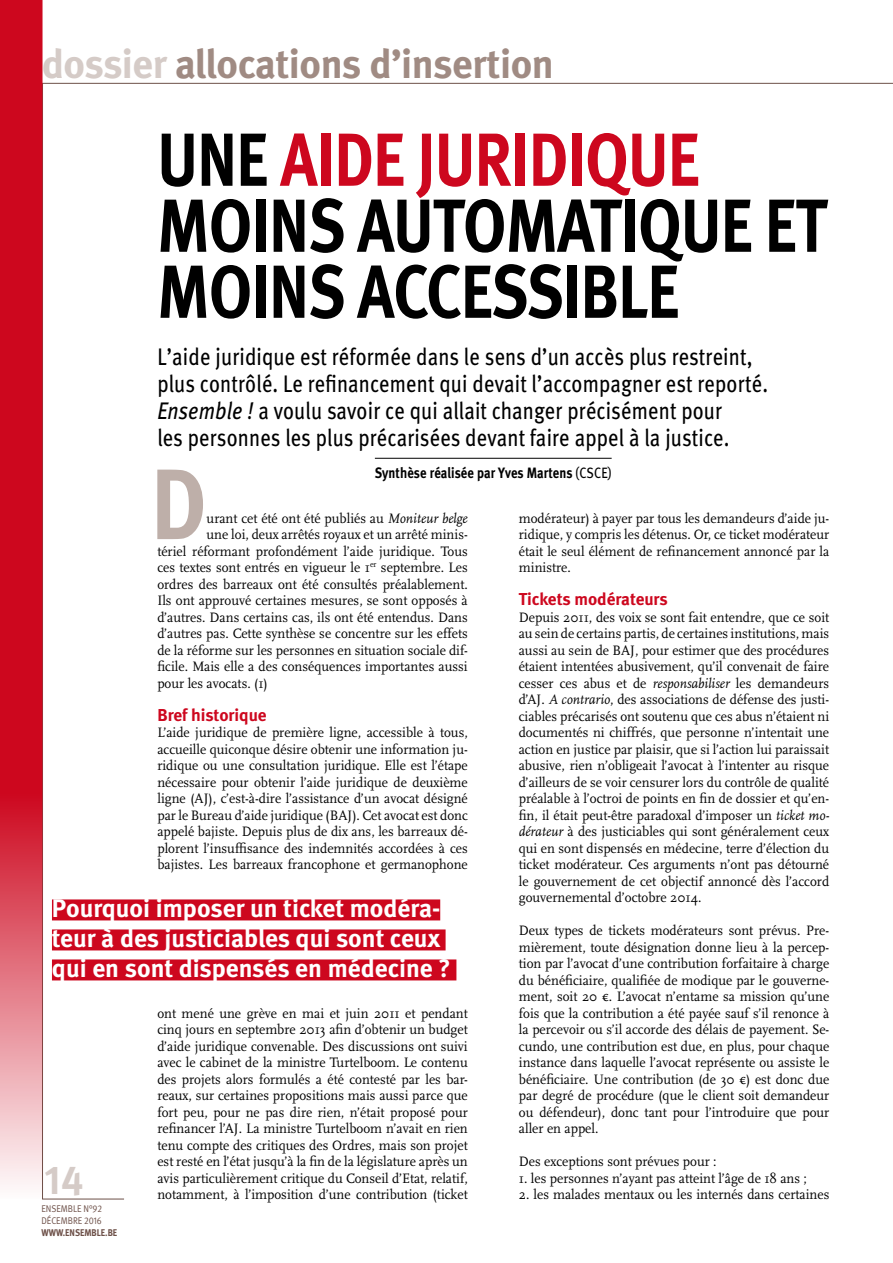
<style>
.page{position:relative;width:893px;height:1263px;background:#fff}
.page>*{position:absolute;margin:0;border:0;box-sizing:border-box;transform-origin:0 0}
.t1{font:700 100.05px "Meta";color:#beafa9;scale:.9 1}
.t2{font:700 75px "Meta";letter-spacing:.175em;color:#000;scale:.85 1}
.t3{font:700 75px "Meta";color:#cd071e;scale:.85 1}
.t4{font:700 40.5px "Meta";letter-spacing:-.01em;color:#a08b83}
.t5{font:40.5px "Meta Bold Expert";color:#d5cbc7}
.t6{font:700 25.5px/30px "Meta";color:#fff}
.t7{font:24px/27px "Meta";letter-spacing:.01em;color:#000;scale:.85 1}
.t8{font:700 17.25px "Meta";color:#cd071e}
.t9{font:700 15px "Meta";letter-spacing:.01em;color:#000;scale:.85 1}
.t10{font:14.25px/16.5px "Scala";color:#000;text-align:justify;scale:.95 1}
.t11{font:9.75px/12px "Meta Normal";color:#6d5048;scale:.9 1}
.t12{font:700 9.75px "Meta";color:#6d5048;scale:.9 1}
.s1{color:#d5cbc7}
.s2{color:#000}
.s3{font-style:italic}
.s4{font-weight:400}
.s5{font-family:"Meta Normal Expert"}
</style>
<div class="page">
<svg style="left:0;top:0;width:43px;height:1199px;background:#d33043"></svg>
<hr style="left:375px;top:458px;width:237px;height:1px;background:#000">
<div style="left:52px;top:899px;width:388px;height:21px;background:#cd071e"></div>
<div style="left:52px;top:929px;width:394px;height:21px;background:#cd071e"></div>
<div style="left:52px;top:959px;width:404px;height:21px;background:#cd071e"></div>
<h3 class="t4" style="left:42px;top:40px;width:514px"><span class="s1">dossier</span> allocations d’insertion</h3>
<h2 class="t3" style="left:157px;top:115px;width:344px"><span class="s2">Une</span> aide juridiqu</h2>
<h2 class="t3" style="left:668px;top:115px;width:39px">e</h2>
<h2 class="t2" style="left:157px;top:181px;width:279px">moinsautomatiqu</h2>
<h2 class="t2" style="left:721px;top:181px;width:115px">e et</h2>
<h2 class="t2" style="left:157px;top:247px;width:615px">moi nsaccessi ble</h2>
<p class="t7" style="left:157px;top:343px;width:720px">L’aide juridique est réformée dans le sens d’un accès plus restreint, plus contrôlé. Le refinancement qui devait l’accompagner est reporté.<br><span class="s3">Ensemble !</span> a voulu savoir ce qui allait changer précisément pour<br>les personnes les plus précarisées devant faire appel à la justice.</p>
<p class="t9" style="left:375px;top:463px;width:280px">Synthèse réalisée par Yves Martens <span class="s4">(CSCE)</span></p>
<h1 class="t1" style="left:151px;top:445px;width:63px">D</h1>
<p class="t10" style="left:207px;top:510px;width:276px">urant cet été ont été publiés au <span class="s3">Moniteur belge</span></p>
<p class="t10" style="left:207px;top:526px;width:276px">une loi, deux arrêtés royaux et un arrêté minis-</p>
<p class="t10" style="left:157px;top:543px;width:328px">tériel réformant profondément l’aide juridique. Tous</p>
<p class="t10" style="left:157px;top:559px;width:328px">ces textes sont entrés en vigueur le 1<sup>er</sup> septembre. Les</p>
<p class="t10" style="left:157px;top:576px;width:328px">ordres des barreaux ont été consultés préalablement.</p>
<p class="t10" style="left:157px;top:592px;width:328px">Ils ont approuvé certaines mesures, se sont opposés à</p>
<p class="t10" style="left:157px;top:609px;width:328px">d’autres. Dans certains cas, ils ont été entendus. Dans</p>
<p class="t10" style="left:157px;top:625px;width:328px">d’autres pas. Cette synthèse se concentre sur les effets</p>
<p class="t10" style="left:157px;top:642px;width:328px">de la réforme sur les personnes en situation sociale dif-</p>
<p class="t10" style="left:157px;top:658px;width:328px">ficile. Mais elle a des conséquences importantes aussi</p>
<p class="t10" style="left:157px;top:675px;width:118px">pour les avocats. (1)</p>
<p class="t8" style="left:157px;top:704px;width:111px">Bref historique</p>
<p class="t10" style="left:157px;top:724px;width:328px">L’aide juridique de première ligne, accessible à tous, accueille quiconque désire obtenir une information ju&shy;ridique ou une consultation juridique. Elle est l’étape nécessaire pour obtenir l’aide juridique de deuxième ligne (AJ), c’est-à-dire l’assistance d’un avocat désigné par le Bureau d’aide juridique (BAJ). Cet avocat est donc appelé bajiste. Depuis plus de dix ans, les barreaux dé&shy;plorent l’insuffisance des indemnités accordées à ces bajistes. Les barreaux francophone et germanophone</p>
<p class="t10" style="left:519px;top:510px;width:328px">modérateur) à payer par tous les demandeurs d’aide ju&shy;ridique, y compris les détenus. Or, ce ticket modérateur était le seul élément de refinancement annoncé par la ministre.</p>
<p class="t8" style="left:519px;top:589px;width:150px">Tickets modérateurs</p>
<p class="t10" style="left:519px;top:609px;width:328px">Depuis 2011, des voix se sont fait entendre, que ce soit au sein de certains partis, de certaines institutions, mais aussi au sein de BAJ, pour estimer que des procédures étaient intentées abusivement, qu’il convenait de faire cesser ces abus et de <span class="s3">responsabiliser</span> les demandeurs d’AJ. <span class="s3">A contrario</span>, des associations de défense des justi&shy;ciables précarisés ont soutenu que ces abus n’étaient ni documentés ni chiffrés, que personne n’intentait une action en justice par plaisir, que si l’action lui paraissait abusive, rien n’obligeait l’avocat à l’intenter au risque d’ailleurs de se voir censurer lors du contrôle de qualité préalable à l’octroi de points en fin de dossier et qu’en&shy;fin, il était peut-être paradoxal d’imposer un <span class="s3">ticket mo&shy;dérateur</span> à des justiciables qui sont généralement ceux qui en sont dispensés en médecine, terre d’élection du ticket modérateur. Ces arguments n’ont pas détourné le gouvernement de cet objectif annoncé dès l’accord gouvernemental d’octobre 2014.</p>
<p class="t10" style="left:519px;top:922px;width:328px">Deux types de tickets modérateurs sont prévus. Pre&shy;mièrement, toute désignation donne lieu à la percep&shy;tion par l’avocat d’une contribution forfaitaire à charge du bénéficiaire, qualifiée de modique par le gouverne&shy;ment, soit 20 €. L’avocat n’entame sa mission qu’une fois que la contribution a été payée sauf s’il renonce à la percevoir ou s’il accorde des délais de payement. Se&shy;cundo, une contribution est due, en plus, pour chaque instance dans laquelle l’avocat représente ou assiste le bénéficiaire. Une contribution (de 30 €) est donc due par degré de procédure (que le client soit demandeur ou défendeur), donc tant pour l’introduire que pour aller en appel.</p>
<p class="t10" style="left:519px;top:1153px;width:210px">Des exceptions sont prévues pour :</p>
<p class="t10" style="left:519px;top:1170px;width:305px">1. les personnes n’ayant pas atteint l’âge de 18 ans ;</p>
<p class="t10" style="left:519px;top:1186px;width:328px">2. les malades mentaux ou les internés dans certaines</p>
<h3 class="t6" style="left:52px;top:893px;width:400px">Pourquoi imposer un ticket modéra&shy;teur à des justiciables qui sont ceux qui en sont dispensés en médecine ?</h3>
<p class="t10" style="left:157px;top:1005px;width:328px">ont mené une grève en mai et juin 2011 et pendant cinq jours en septembre 2013 afin d’obtenir un budget d’aide juridique convenable. Des discussions ont suivi avec le cabinet de la ministre Turtelboom. Le contenu des projets alors formulés a été contesté par les bar&shy;reaux, sur certaines propositions mais aussi parce que fort peu, pour ne pas dire rien, n’était proposé pour refinancer l’AJ. La ministre Turtelboom n’avait en rien tenu compte des critiques des Ordres, mais son projet est resté en l’état jusqu’à la fin de la législature après un avis particulièrement critique du Conseil d’Etat, relatif, notamment, à l’imposition d’une contribution (ticket</p>
<h3 class="t5" style="left:45px;top:1156px;width:40px">14</h3>
<p class="t11" style="left:41px;top:1203px;width:69px">ENSEMBLE N°<span class="s5">92<br></span>DÉCEMBRE <span class="s5">2016</span></p>
<p class="t12" style="left:41px;top:1227px;width:86px">www.ensemble.be</p>
</div>
